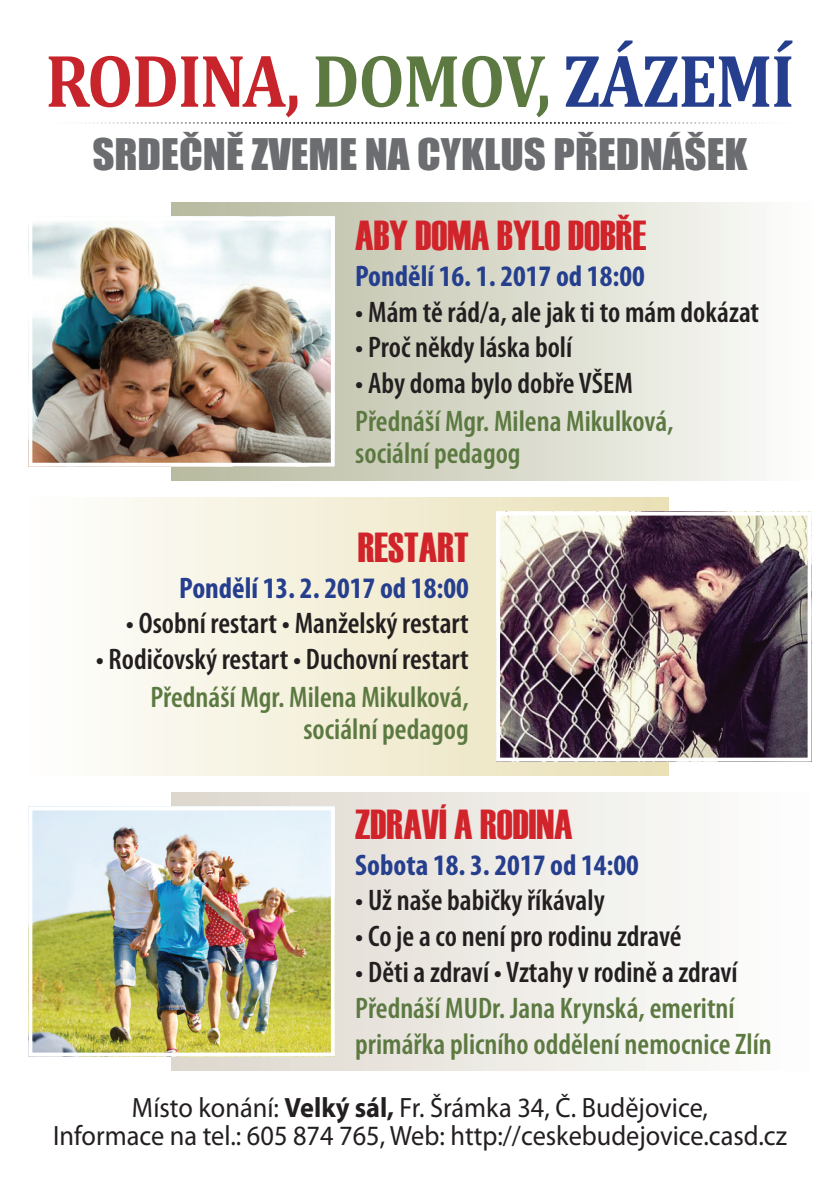
<style>
.page{position:relative;width:840px;height:1191px;background:#fff}
.page>*{position:absolute;margin:0;border:0;box-sizing:border-box;transform-origin:0 0}
.t1{font:700 75.4px "Cambria";letter-spacing:-.02em;color:#c8242b;scale:.89 1}
.t2{font:41.8px "Haettenschweiler";color:#d1232a}
.t3{font:40px "Impact";color:#6c6d70;scale:1.07 1}
.t4{font:600 condensed 29.8px "Myriad Pro";color:#231f20}
.t5{font:600 condensed 29.8px/32px "Myriad Pro";color:#5c7941}
.t6{font:700 condensed 29.8px "Myriad Pro";color:#253f8e}
.t7{font:28px/28px "Myriad Pro";color:#231f20;text-align:center;scale:.94 1}
.s1{color:#5c7941}
.s2{color:#253f8e}
.s3{font-weight:700}
</style>
<div class="page">
<div style="left:171px;top:203px;width:640px;height:277px;background:linear-gradient(to right,#b5b89c,#fbfcf9)"></div>
<img style="left:33px;top:222px;width:296px;height:240px">
<div style="left:28px;top:217px;width:306px;height:250px;border:4px solid #fff"></div>
<div style="left:171px;top:792px;width:640px;height:278px;background:linear-gradient(to right,#ded8cb,#fdfefe)"></div>
<img style="left:33px;top:811px;width:296px;height:240px">
<div style="left:28px;top:806px;width:306px;height:250px;border:4px solid #fff"></div>
<div style="left:28px;top:497px;width:640px;height:278px;background:linear-gradient(to right,#fffffd,#e6ddb5)"></div>
<img style="left:500px;top:516px;width:306px;height:240px">
<div style="left:495px;top:511px;width:316px;height:250px;border:4px solid #fff"></div>
<img style="left:77px;top:122px;width:687px;height:2px">
<h1 class="t1" style="left:46px;top:28px;width:842px">RODINA, <span class="s1">DOMOV,</span> <span class="s2">ZÁZEMÍ</span></h1>
<h3 class="t3" style="left:92px;top:124px;width:613px">SRDEČNĚ ZVEME NA CYKLUS PŘEDNÁŠEK</h3>
<h2 class="t2" style="left:355px;top:207px;width:292px">ABY DOMA BYLO DOBŘE</h2>
<p class="t6" style="left:355px;top:257px;width:291px">Pondělí 16. 1. 2017 od 18:00</p>
<p class="t4" style="left:355px;top:293px;width:405px">• Mám tě rád/a, ale jak ti to mám dokázat</p>
<p class="t4" style="left:355px;top:329px;width:218px">• Proč někdy láska bolí</p>
<p class="t4" style="left:355px;top:365px;width:279px">• Aby doma bylo dobře VŠEM</p>
<p class="t5" style="left:355px;top:404px;width:319px">Přednáší Mgr. Milena Mikulková, sociální pedagog</p>
<h2 class="t2" style="left:357px;top:519px;width:112px">RESTART</h2>
<p class="t6" style="left:179px;top:569px;width:291px">Pondělí 13. 2. 2017 od 18:00</p>
<p class="t4" style="left:126px;top:605px;width:344px">• Osobní restart • Manželský restart</p>
<p class="t4" style="left:96px;top:641px;width:374px">• Rodičovský restart • Duchovní restart</p>
<p class="t5" style="left:150px;top:680px;width:319px;text-align:right">Přednáší Mgr. Milena Mikulková, sociální pedagog</p>
<h2 class="t2" style="left:355px;top:796px;width:219px">ZDRAVÍ A RODINA</h2>
<p class="t6" style="left:355px;top:846px;width:285px">Sobota 18. 3. 2017 od 14:00</p>
<p class="t4" style="left:355px;top:882px;width:251px">• Už naše babičky říkávaly</p>
<p class="t4" style="left:355px;top:918px;width:327px">• Co je a co není pro rodinu zdravé</p>
<p class="t4" style="left:355px;top:953px;width:384px">• Děti a zdraví • Vztahy v rodině a zdraví</p>
<p class="t5" style="left:355px;top:989px;width:417px;line-height:35.8px">Přednáší MUDr. Jana Krynská, emeritní primářka plicního oddělení nemocnice Zlín</p>
<p class="t7" style="left:53px;top:1092px;width:781px">Místo konání: <span class="s3">Velký sál,</span> Fr. Šrámka 34, Č. Budějovice,<br>Informace na tel.: 605 874 765, Web: http://ceskebudejovice.casd.cz</p>
</div>
